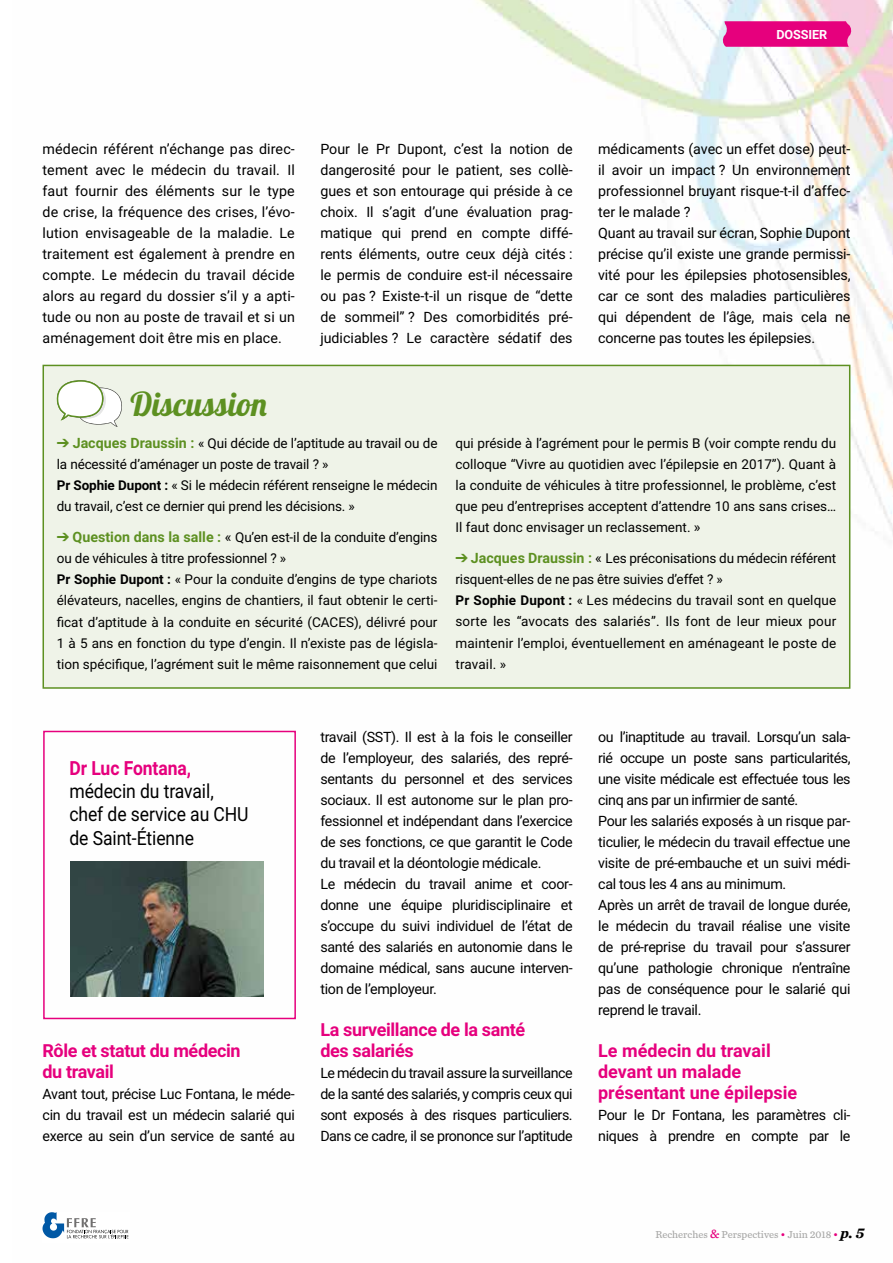
<style>
.page{position:relative;width:893px;height:1263px;background:#fff}
.page>*{position:absolute;margin:0;border:0;box-sizing:border-box;transform-origin:0 0}
.t1{font:33px "Lobster 1.4";color:#5d9021}
.t2{font:19.5px/23.4px "Roboto";letter-spacing:-.005em;color:#000;scale:.9 1}
.t3{font:700 19.5px "Roboto";letter-spacing:-.005em;color:#e6007d;scale:.9 1}
.t4{font:700 18px/21px "Roboto";letter-spacing:-.02em;color:#e6007d}
.t5{font:700 18px/21px "Roboto";color:#e6007d}
.t6{font:14.25px/21px "Roboto";letter-spacing:-.02em;color:#000;text-align:justify}
.t7{font:13.5px/21px "Roboto";color:#000}
.t8{font:700 12.6px "Roboto";letter-spacing:-.01em;color:#fff}
.t9{font:10.5px "Chronicle Text G4";color:#a8a8a7}
.s1{color:#5d9021}
.s2{font-weight:700;font-size:14.25px;color:#5d9021}
.s3{font-weight:700}
.s4{font-size:14.25px}
.s5{font-size:13.5px;color:#e6007d}
.s6{color:#e6007d}
.s7{font-weight:700;font-style:italic;font-size:15px;color:#000}
</style>
<div class="page">
<img style="left:42px;top:0;width:851px;height:1231px">
<svg style="left:51px;top:1212px;width:79px;height:27px"></svg>
<svg style="left:43px;top:1212px;width:85px;height:26px"></svg>
<svg style="left:722px;top:21px;width:130px;height:26px;background:#e60e83"></svg>
<div style="left:43px;top:731px;width:253px;height:288px;border:2px solid #e6007d"></div>
<div style="left:43px;top:365px;width:807px;height:323px;background:#eff3e8"></div>
<div style="left:43px;top:365px;width:807px;height:324px;border:2px solid #5d9021"></div>
<img style="left:71px;top:862px;width:193px;height:134px">
<svg style="left:56px;top:380px;width:66px;height:47px"></svg>
<p class="t8" style="left:776px;top:26px;width:52px">DOSSIER</p>
<p class="t6" style="left:43px;top:138px;width:254px">médecin référent n’échange pas direc&shy;tement avec le médecin du travail. Il faut fournir des éléments sur le type de crise, la fréquence des crises, l’évo&shy;lution envisageable de la maladie. Le traitement est également à prendre en compte. Le médecin du travail décide alors au regard du dossier s’il y a apti&shy;tude ou non au poste de travail et si un aménagement doit être mis en place.</p>
<p class="t6" style="left:320px;top:138px;width:254px">Pour le Pr Dupont, c’est la notion de dangerosité pour le patient, ses collè&shy;gues et son entourage qui préside à ce choix. Il s’agit d’une évaluation prag&shy;matique qui prend en compte diffé&shy;rents éléments, outre ceux déjà cités : le permis de conduire est-il nécessaire ou pas ? Existe-t-il un risque de “dette de sommeil” ? Des comorbidités pré&shy;judiciables ? Le caractère sédatif des</p>
<p class="t6" style="left:598px;top:138px;width:254px;text-align:left">médicaments (avec un effet dose) peut&shy;il avoir un impact ? Un environnement professionnel bruyant risque-t-il d’affec&shy;ter le malade ?<br>Quant au travail sur écran, Sophie Dupont précise qu’il existe une grande permissi&shy;vité pour les épilepsies photosensibles, car ce sont des maladies particulières qui dépendent de l’âge, mais cela ne concerne pas toutes les épilepsies.</p>
<h1 class="t1" style="left:131px;top:383px;width:138px">Discussion</h1>
<p class="t7" style="left:57px;top:432px;width:382px"><span class="s1">➔</span> <span class="s2">Jacques Draussin :</span> « Qui décide de l’aptitude au travail ou de la nécessité d’aménager un poste de travail ? »<br><span class="s3">Pr Sophie Dupont :</span> « Si le médecin référent renseigne le médecin du travail, c’est ce dernier qui prend les décisions. »</p>
<p class="t7" style="left:57px;top:527px;width:382px"><span class="s1">➔</span> <span class="s2">Question dans la salle :</span> <span class="s4">«</span> Qu’en est-il de la conduite d’engins ou de véhicules à titre professionnel ? »<br><span class="s3">Pr Sophie Dupont :</span> « Pour la conduite d’engins de type chariots élévateurs, nacelles, engins de chantiers, il faut obtenir le certi&shy;ficat d’aptitude à la conduite en sécurité (CACES), délivré pour 1 à 5 ans en fonction du type d’engin. Il n’existe pas de législa&shy;tion spécifique, l’agrément suit le même raisonnement que celui</p>
<p class="t7" style="left:455px;top:432px;width:382px;text-align:justify">qui préside à l’agrément pour le permis B (voir compte rendu du colloque “Vivre au quotidien avec l’épilepsie en 2017”). Quant à la conduite de véhicules à titre professionnel, le problème, c’est que peu d’entreprises acceptent d’attendre 10 ans sans crises… Il faut donc envisager un reclassement. <span class="s4">»</span></p>
<p class="t7" style="left:455px;top:548px;width:382px"><span class="s1">➔</span> <span class="s2">Jacques Draussin :</span> <span class="s4">«</span> Les préconisations du médecin référent risquent-elles de ne pas être suivies d’effet ? »<br><span class="s3">Pr Sophie Dupont :</span> « Les médecins du travail sont en quelque sorte les “avocats des salariés”. Ils font de leur mieux pour maintenir l’emploi, éventuellement en aménageant le poste de travail. »</p>
<h2 class="t3" style="left:69px;top:754px;width:137px">Dr Luc Fontana,</h2>
<h2 class="t2" style="left:69px;top:779px;width:201px">médecin du travail, chef de service au CHU de Saint-Étienne</h2>
<p class="t4" style="left:43px;top:1039px;width:200px">Rôle et statut du médecin du travail</p>
<p class="t6" style="left:43px;top:1083px;width:254px">Avant tout, précise Luc Fontana, le méde&shy;cin du travail est un médecin salarié qui exerce au sein d’un service de santé au</p>
<p class="t6" style="left:320px;top:726px;width:254px;text-align:left">travail (SST). Il est à la fois le conseiller de l’employeur, des salariés, des repré&shy;sentants du personnel et des services sociaux. Il est autonome sur le plan pro&shy;fessionnel et indépendant dans l’exercice de ses fonctions, ce que garantit le Code du travail et la déontologie médicale.<br>Le médecin du travail anime et coor&shy;donne une équipe pluridisciplinaire et s’occupe du suivi individuel de l’état de santé des salariés en autonomie dans le domaine médical, sans aucune interven&shy;tion de l’employeur.</p>
<p class="t4" style="left:320px;top:1018px;width:206px">La surveillance de la santé des salariés</p>
<p class="t6" style="left:320px;top:1062px;width:254px">Le médecin du travail assure la surveillance de la santé des salariés, y compris ceux qui sont exposés à des risques particuliers.<br>Dans ce cadre, il se prononce sur l’aptitude</p>
<p class="t6" style="left:598px;top:726px;width:254px;text-align:left">ou l’inaptitude au travail. Lorsqu’un sala&shy;rié occupe un poste sans particularités, une visite médicale est effectuée tous les cinq ans par un infirmier de santé.<br>Pour les salariés exposés à un risque par&shy;ticulier, le médecin du travail effectue une visite de pré-embauche et un suivi médi&shy;cal tous les 4 ans au minimum.<br>Après un arrêt de travail de longue durée, le médecin du travail réalise une visite de pré-reprise du travail pour s’assurer qu’une pathologie chronique n’entraîne pas de conséquence pour le salarié qui reprend le travail.</p>
<p class="t5" style="left:598px;top:1039px;width:201px">Le médecin du travail devant un malade présentant une épilepsie</p>
<p class="t6" style="left:598px;top:1104px;width:254px">Pour le Dr Fontana, les paramètres cli&shy;niques à prendre en compte par le</p>
<p class="t9" style="left:655px;top:1227px;width:210px">Recherches <span class="s5">&amp;</span> Perspectives <span class="s6">•</span> Juin 2018 <span class="s6">•</span> <span class="s7">p. 5</span></p>
</div>
